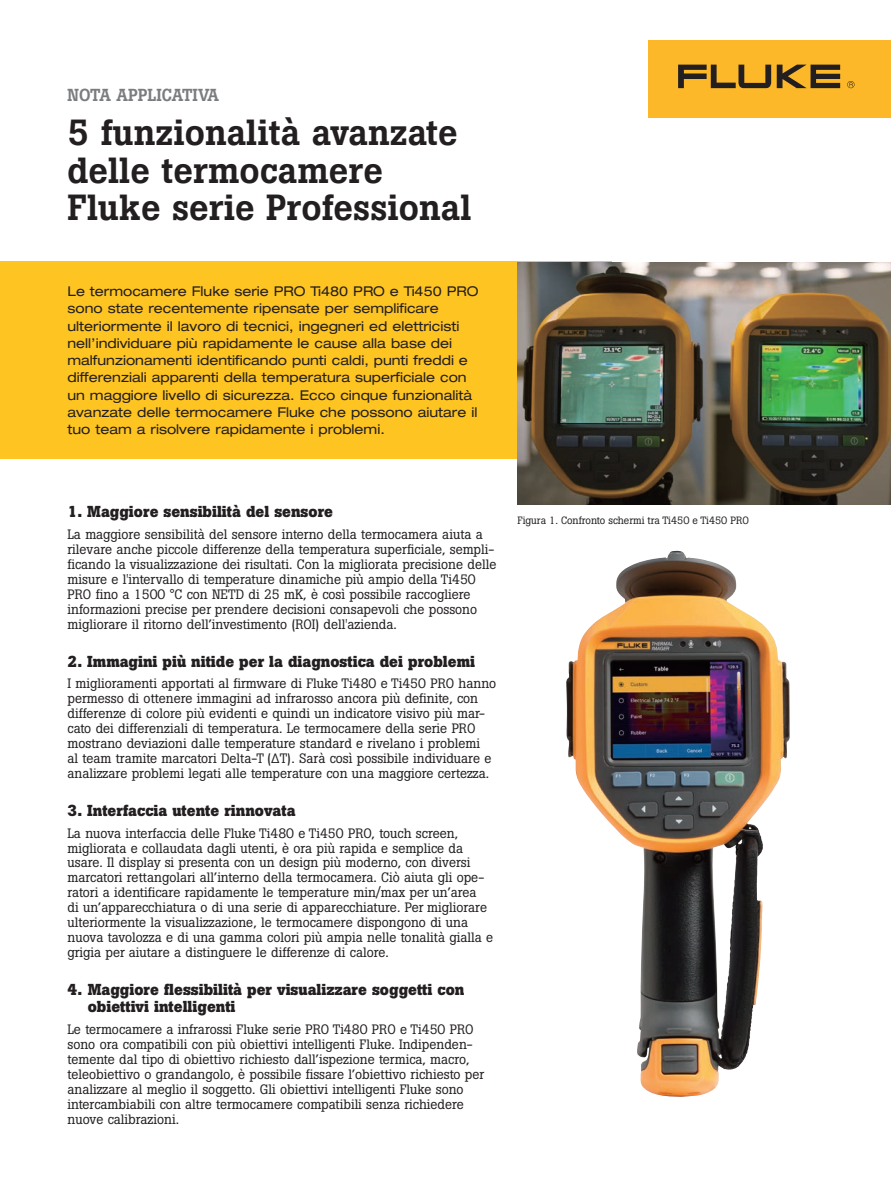
<style>
.page{position:relative;width:891px;height:1188px;background:#fff}
.page>*{position:absolute;margin:0;border:0;box-sizing:border-box;transform-origin:0 0}
.t1{font:500 36px/37.5px "Boton Pro";color:#231f20}
.t2{font:500 17.25px "Boton Pro";color:#7a7c7f}
.t3{font:700 15.75px/17.2px "Boton Pro";color:#231f20}
.t4{font:13.5px/15px "Boton Pro";color:#231f20}
.t5{font:expanded 13.5px/17.2px "Helvetica Neue LT Pro";color:#231f20}
.t6{font:10.5px "Boton Pro";color:#231f20}
</style>
<div class="page">
<div style="left:0;top:261px;width:612px;height:198px;background:#fec422"></div>
<img style="left:518px;top:262px;width:373px;height:242px">
<img style="left:566px;top:551px;width:184px;height:546px">
<div style="left:648px;top:40px;width:243px;height:78px;background:#fcb828"></div>
<svg style="left:777px;top:65px;width:63px;height:23px"></svg>
<svg style="left:678px;top:65px;width:93px;height:23px"></svg>
<svg style="left:847px;top:81px;width:8px;height:7px"></svg>
<p class="t2" style="left:68px;top:84px;width:153px">NOTA APPLICATIVA</p>
<h1 class="t1" style="left:68px;top:114px;width:406px">5 funzionalità avanzate delle termocamere<br>Fluke serie Professional</h1>
<p class="t5" style="left:68px;top:282px;width:412px">Le termocamere Fluke serie PRO Ti480 PRO e Ti450 PRO sono state recentemente ripensate per semplificare ulteriormente il lavoro di tecnici, ingegneri ed elettricisti nell’individuare più rapidamente le cause alla base dei malfunzionamenti identificando punti caldi, punti freddi e differenziali apparenti della temperatura superficiale con un maggiore livello di sicurezza. Ecco cinque funzionalità avanzate delle termocamere Fluke che possono aiutare il tuo team a risolvere rapidamente i problemi.</p>
<p class="t3" style="left:68px;top:503px;width:267px">1. Maggiore sensibilità del sensore</p>
<p class="t4" style="left:68px;top:527px;width:430px">La maggiore sensibilità del sensore interno della termocamera aiuta a rilevare anche piccole differenze della temperatura superficiale, sempli&shy;ficando la visualizzazione dei risultati. Con la migliorata precisione delle misure e l'intervallo di temperature dinamiche più ampio della Ti450<br>PRO fino a 1500 °C con NETD di 25 mK, è così possibile raccogliere informazioni precise per prendere decisioni consapevoli che possono migliorare il ritorno dell’investimento (ROI) dell'azienda.</p>
<p class="t3" style="left:68px;top:652px;width:409px">2. Immagini più nitide per la diagnostica dei problemi</p>
<p class="t4" style="left:68px;top:676px;width:430px">I miglioramenti apportati al firmware di Fluke Ti480 e Ti450 PRO hanno permesso di ottenere immagini ad infrarosso ancora più definite, con differenze di colore più evidenti e quindi un indicatore visivo più mar&shy;cato dei differenziali di temperatura. Le termocamere della serie PRO mostrano deviazioni dalle temperature standard e rivelano i problemi<br>al team tramite marcatori Delta-T (ΔT). Sarà così possibile individuare e analizzare problemi legati alle temperature con una maggiore certezza.</p>
<p class="t3" style="left:68px;top:802px;width:230px">3. Interfaccia utente rinnovata</p>
<p class="t4" style="left:68px;top:825px;width:427px">La nuova interfaccia delle Fluke Ti480 e Ti450 PRO, touch screen, migliorata e collaudata dagli utenti, è ora più rapida e semplice da usare. Il display si presenta con un design più moderno, con diversi marcatori rettangolari all’interno della termocamera. Ciò aiuta gli ope&shy;ratori a identificare rapidamente le temperature min/max per un’area<br>di un’apparecchiatura o di una serie di apparecchiature. Per migliorare ulteriormente la visualizzazione, le termocamere dispongono di una nuova tavolozza e di una gamma colori più ampia nelle tonalità gialla e grigia per aiutare a distinguere le differenze di calore.</p>
<p class="t3" style="left:88px;top:981px;width:378px;text-indent:-20px">4. Maggiore flessibilità per visualizzare soggetti con obiettivi intelligenti</p>
<p class="t4" style="left:68px;top:1022px;width:418px">Le termocamere a infrarossi Fluke serie PRO Ti480 PRO e Ti450 PRO sono ora compatibili con più obiettivi intelligenti Fluke. Indipenden&shy;temente dal tipo di obiettivo richiesto dall’ispezione termica, macro, teleobiettivo o grandangolo, è possibile fissare l’obiettivo richiesto per analizzare al meglio il soggetto. Gli obiettivi intelligenti Fluke sono intercambiabili con altre termocamere compatibili senza richiedere nuove calibrazioni.</p>
<p class="t6" style="left:518px;top:513px;width:233px">Figura 1. Confronto schermi tra Ti450 e Ti450 PRO</p>
</div>
